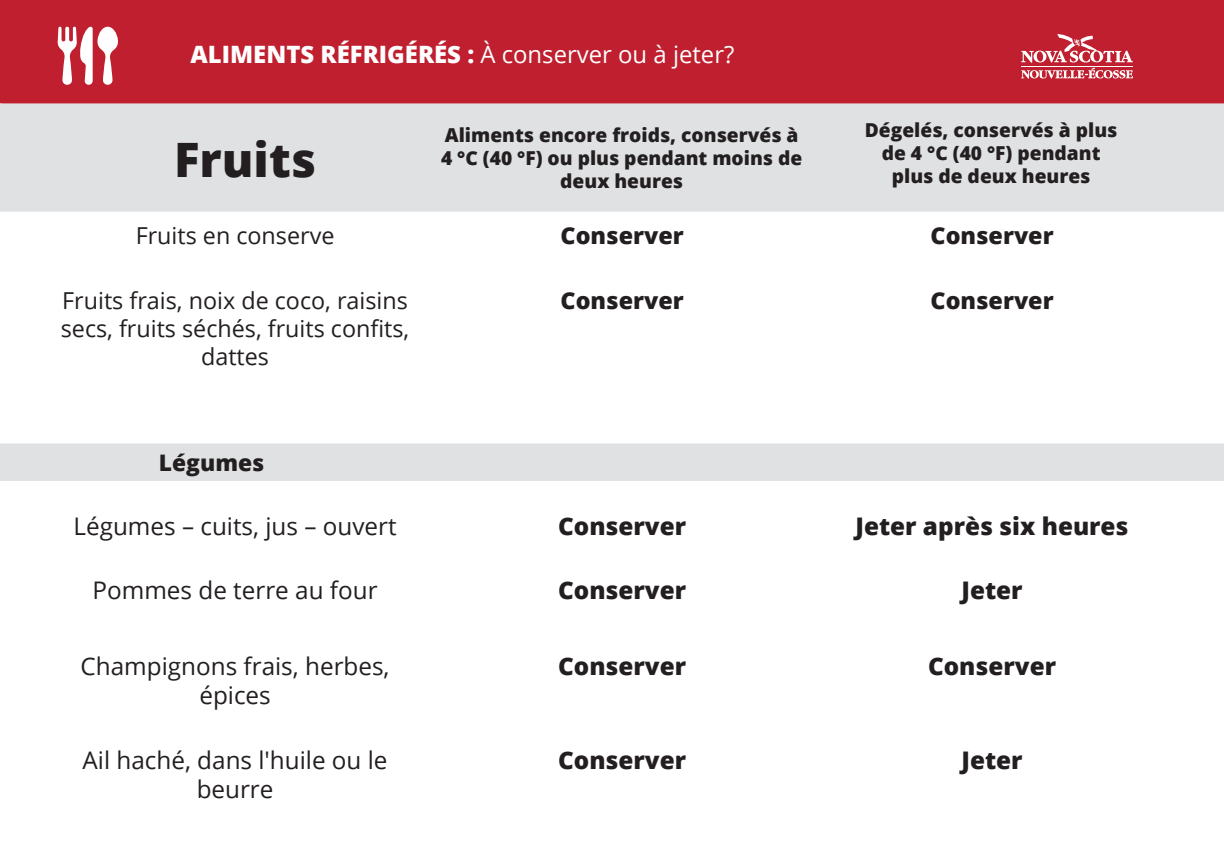
<style>
.page{position:relative;width:1224px;height:864px;background:#fff}
.page>*{position:absolute;margin:0;border:0;box-sizing:border-box;transform-origin:0 0}
.t1{font:800 47.4px "Open Sans";color:#231f20}
.t2{font:24.2px/29.2px "Open Sans";color:#231f20;text-align:center}
.t3{font:800 24.2px "Open Sans";color:#231f20}
.t4{font:800 24px "Open Sans";color:#fff}
.t5{font:23.4px/28px "Open Sans";color:#231f20;text-align:center}
.t6{font:800 23.4px "Open Sans";color:#231f20}
.t7{font:800 22.8px "Open Sans";color:#231f20}
.t8{font:800 19.2px/23px "Open Sans";color:#231f20;text-align:center}
.s1{font-weight:400}
</style>
<div class="page">
<div style="left:0;top:0;width:1224px;height:104px;background:#bf1f2e"></div>
<div style="left:0;top:104px;width:1224px;height:108px;background:#e0e1e3"></div>
<div style="left:0;top:444px;width:1224px;height:37px;background:#e0e1e3"></div>
<svg style="left:1021px;top:34px;width:112px;height:45px"></svg>
<svg style="left:58px;top:27px;width:60px;height:58px"></svg>
<p class="t4" style="left:191px;top:36px;width:545px">ALIMENTS RÉFRIGÉRÉS : <span class="s1">À conserver ou à jeter?</span></p>
<p class="t1" style="left:174px;top:123px;width:144px">Fruits</p>
<p class="t8" style="left:441px;top:122px;width:363px">Aliments encore froids, conservés à<br>4 °C (40 °F) ou plus pendant moins de deux heures</p>
<p class="t8" style="left:865px;top:117px;width:254px">Dégelés, conservés à plus de 4 °C (40 °F) pendant plus de deux heures</p>
<p class="t5" style="left:136px;top:221px;width:200px">Fruits en conserve</p>
<p class="t6" style="left:561px;top:218px;width:125px">Conserver</p>
<p class="t6" style="left:931px;top:218px;width:125px">Conserver</p>
<p class="t5" style="left:61px;top:286px;width:350px">Fruits frais, noix de coco, raisins secs, fruits séchés, fruits confits, dattes</p>
<p class="t6" style="left:561px;top:282px;width:125px">Conserver</p>
<p class="t6" style="left:931px;top:282px;width:125px">Conserver</p>
<p class="t7" style="left:159px;top:445px;width:107px">Légumes</p>
<p class="t2" style="left:74px;top:511px;width:325px">Légumes – cuits, jus – ouvert</p>
<p class="t3" style="left:558px;top:508px;width:130px">Conserver</p>
<p class="t3" style="left:856px;top:508px;width:275px">Jeter après six heures</p>
<p class="t2" style="left:93px;top:575px;width:287px">Pommes de terre au four</p>
<p class="t3" style="left:558px;top:572px;width:130px">Conserver</p>
<p class="t3" style="left:962px;top:572px;width:63px">Jeter</p>
<p class="t2" style="left:81px;top:651px;width:310px">Champignons frais, herbes, épices</p>
<p class="t3" style="left:558px;top:648px;width:130px">Conserver</p>
<p class="t3" style="left:928px;top:648px;width:130px">Conserver</p>
<p class="t2" style="left:83px;top:745px;width:306px">Ail haché, dans l'huile ou le beurre</p>
<p class="t3" style="left:558px;top:742px;width:130px">Conserver</p>
<p class="t3" style="left:962px;top:742px;width:63px">Jeter</p>
</div>
